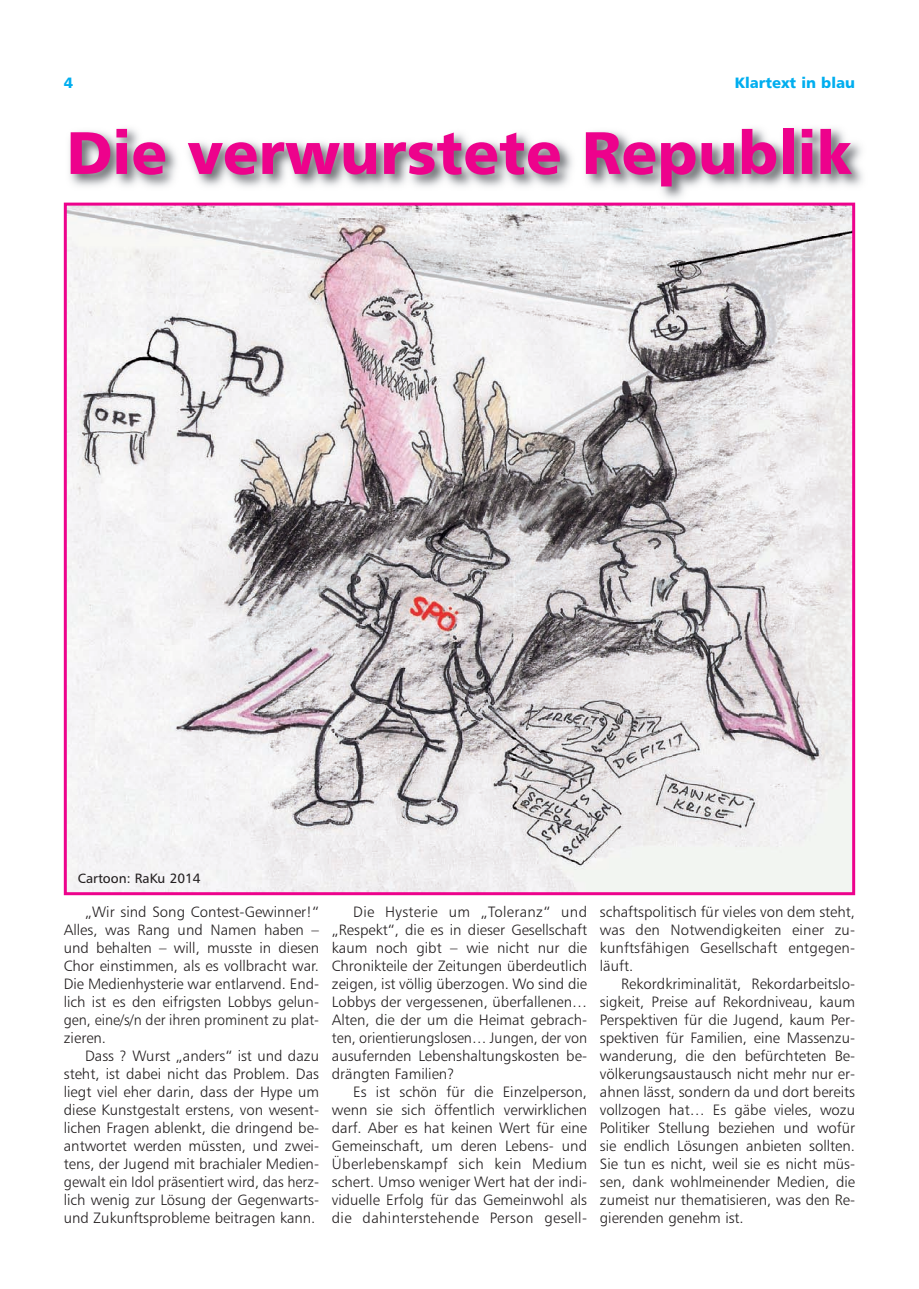
<style>
.page{position:relative;width:919px;height:1289px;background:#fff}
.page>*{position:absolute;margin:0;border:0;box-sizing:border-box;transform-origin:0 0}
.t1{font:60px "Humanist 777 BT Black B";color:#ed028c}
.t2{font:15px/18px "Humanist 777 BT Light B";color:#231f20;text-align:justify}
.t3{font:15px "Humanist 777 BT Black B";color:#00aeef}
.t4{font:13.5px "Humanist 777 BT Roman B";color:#231f20}
</style>
<div class="page">
<img style="left:63px;top:128px;width:800px;height:89px">
<img style="left:68px;top:207px;width:783px;height:684px">
<div style="left:64px;top:203px;width:791px;height:692px;border:3px solid #ed028c"></div>
<p class="t3" style="left:64px;top:77px;width:11px">4</p>
<p class="t3" style="left:734px;top:77px;width:122px">Klartext in blau</p>
<h1 class="t1" style="left:67px;top:129px;width:787px">Die verwurstete Republik</h1>
<p class="t4" style="left:78px;top:870px;width:124px">Cartoon: RaKu 2014</p>
<p class="t2" style="left:64px;top:904px;width:257px;text-indent:21px">„Wir sind Song Contest-Gewinner!“ Alles, was Rang und Namen haben – und behalten – will, musste in diesen Chor einstimmen, als es vollbracht war.<br>Die Medienhysterie war entlarvend. End&shy;lich ist es den eifrigsten Lobbys ge lun - gen, eine/s/n der ihren prominent zu plat - zieren.</p>
<p class="t2" style="left:64px;top:1048px;width:257px;text-indent:21px">Dass ? Wurst „anders“ ist und dazu steht, ist dabei nicht das Problem. Das liegt viel eher darin, dass der Hype um diese Kunstgestalt erstens, von wesent - lichen Fragen ablenkt, die dringend be - antwor tet werden müssten, und zwei - tens, der Jugend mit brachialer Medien - gewalt ein Idol präsentiert wird, das herz&shy;lich wenig zur Lösung der Ge gen warts&shy;und Zukunftsprobleme beitragen kann.</p>
<p class="t2" style="left:332px;top:904px;width:257px;text-indent:21px">Die Hysterie um „Toleranz“ und „Res pekt“, die es in dieser Gesellschaft kaum noch gibt – wie nicht nur die Chronikteile der Zeitungen überdeutlich zeigen, ist völlig überzogen. Wo sind die Lobbys der vergessenen, überfallenen… Alten, die der um die Heimat gebrach - ten, orientierungslosen… Jungen, der von ausufernden Lebenshaltungskosten be - drängten Familien?</p>
<p class="t2" style="left:332px;top:1084px;width:257px;text-indent:21px">Es ist schön für die Einzelperson, wenn sie sich öffentlich verwirklichen darf. Aber es hat keinen Wert für eine Gemeinschaft, um deren Lebens- und Überlebenskampf sich kein Medium schert. Umso weniger Wert hat der indi&shy;viduelle Erfolg für das Gemeinwohl als die dahinterstehende Person gesell -</p>
<p class="t2" style="left:600px;top:904px;width:257px">schafts politisch für vieles von dem steht, was den Notwendigkeiten einer zu - kunftsfähigen Gesellschaft entgegen&shy;läuft.</p>
<p class="t2" style="left:600px;top:976px;width:257px;text-indent:21px">Rekordkriminalität, Rekord arbeits lo - sig keit, Preise auf Rekordniveau, kaum Perspektiven für die Jugend, kaum Per - spektiven für Familien, eine Massen zu - wan derung, die den befürchteten Be - völ kerungsaustausch nicht mehr nur er - ahnen lässt, sondern da und dort bereits vollzogen hat… Es gäbe vieles, wozu Politiker Stellung beziehen und wofür sie endlich Lösungen anbieten sollten.<br>Sie tun es nicht, weil sie es nicht müs - sen, dank wohlmeinender Medien, die zu meist nur thematisieren, was den Re - gierenden genehm ist.</p>
</div>
